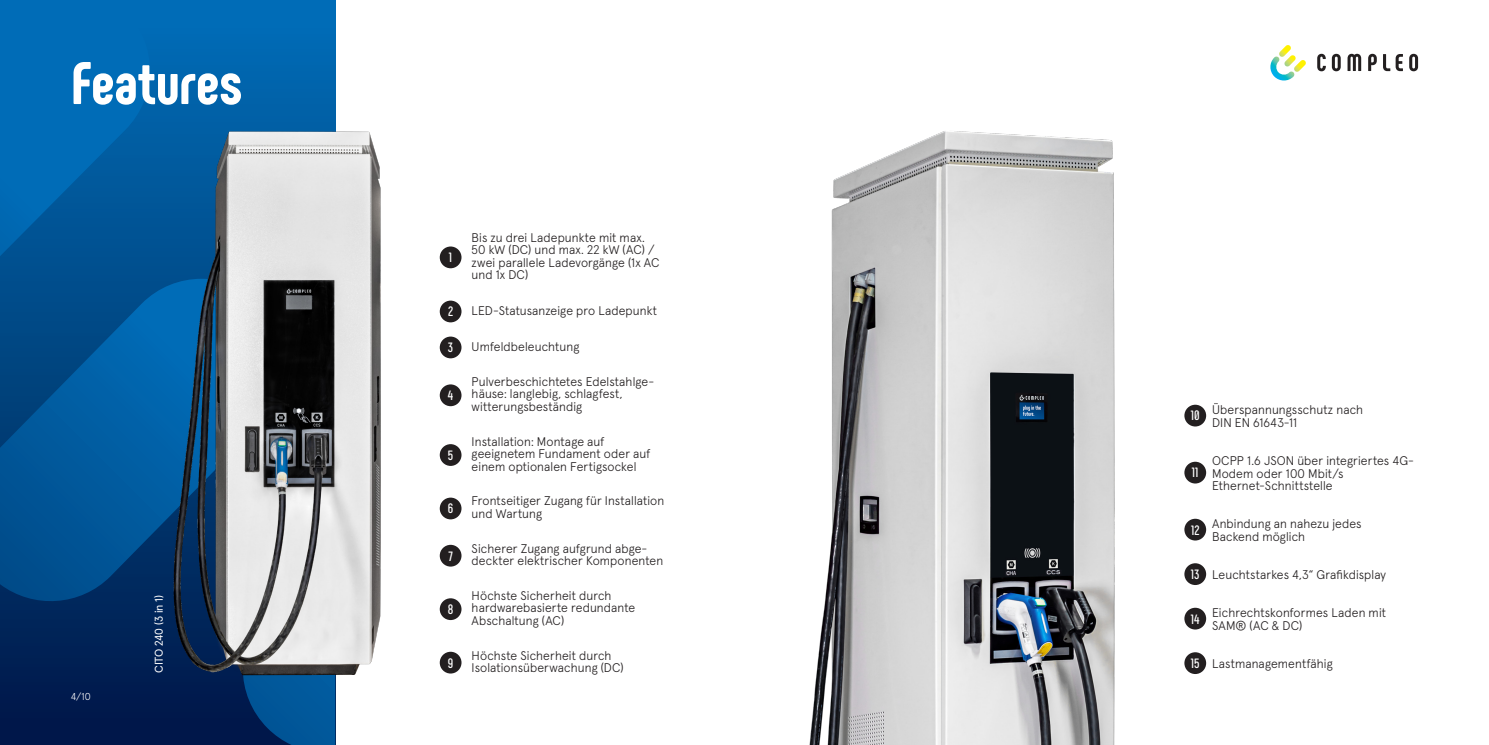
<style>
.page{position:relative;width:1489px;height:745px;background:#fff}
.page>*{position:absolute;margin:0;border:0;box-sizing:border-box;transform-origin:0 0}
.t1{font:800 60px "Phenomena";letter-spacing:-.005em;color:#fff}
.t2{font:700 13.5px "Phenomena";color:#fff}
.t3{font:300 12.5px/12.5px "Apercu Pro";letter-spacing:.01em;color:#231f20}
.t4{font:11.25px "Apercu Pro";letter-spacing:-.01em;color:#fff}
.Fliesstext_schwarz_8{font:300 10px "Apercu Pro";color:#fff}
</style>
<div class="page">
<svg style="left:1270px;top:45px;width:35px;height:36px"></svg>
<svg style="left:1317px;top:54px;width:100px;height:17px"></svg>
<svg style="left:0;top:0;width:335px;height:278px;background:#0063ab"></svg>
<div style="left:0;top:278px;width:154px;height:29px;background:#004d8b"></div>
<svg style="left:0;top:307px;width:234px;height:437px;background:#003e79"></svg>
<svg style="left:234px;top:678px;width:101px;height:66px;background:#004887"></svg>
<svg style="left:0;top:0;width:158px;height:256px;background:#0065ad"></svg>
<div style="left:440px;top:246px;width:21px;height:22px;background:#231f20;border-radius:50%"></div>
<div style="left:440px;top:300px;width:21px;height:22px;background:#231f20;border-radius:50%"></div>
<div style="left:440px;top:336px;width:21px;height:22px;background:#231f20;border-radius:50%"></div>
<div style="left:440px;top:384px;width:21px;height:22px;background:#231f20;border-radius:50%"></div>
<div style="left:440px;top:444px;width:21px;height:21px;background:#231f20;border-radius:50%"></div>
<div style="left:440px;top:497px;width:21px;height:22px;background:#231f20;border-radius:50%"></div>
<div style="left:440px;top:544px;width:21px;height:22px;background:#231f20;border-radius:50%"></div>
<div style="left:440px;top:598px;width:21px;height:21px;background:#231f20;border-radius:50%"></div>
<div style="left:440px;top:651px;width:21px;height:22px;background:#231f20;border-radius:50%"></div>
<img style="left:154px;top:130px;width:227px;height:548px">
<div style="left:1184px;top:404px;width:22px;height:22px;background:#231f20;border-radius:50%"></div>
<div style="left:1184px;top:461px;width:22px;height:22px;background:#231f20;border-radius:50%"></div>
<div style="left:1184px;top:518px;width:22px;height:22px;background:#231f20;border-radius:50%"></div>
<div style="left:1184px;top:563px;width:22px;height:21px;background:#231f20;border-radius:50%"></div>
<div style="left:1184px;top:607px;width:22px;height:22px;background:#231f20;border-radius:50%"></div>
<div style="left:1184px;top:651px;width:22px;height:22px;background:#231f20;border-radius:50%"></div>
<img style="left:809px;top:131px;width:306px;height:613px">
<p class="t1" style="left:71px;top:45px;width:173px">Features</p>
<p class="Fliesstext_schwarz_8" style="left:71px;top:688px;width:21px">4/10</p>
<p class="t4" style="left:150px;top:672px;width:80px;rotate:-90deg">CITO 240 (3 in 1)</p>
<p class="t2" style="left:449px;top:249px;width:5px">1</p>
<p class="t3" style="left:471px;top:230px;width:175px">Bis zu drei Ladepunkte mit max.</p>
<p class="t3" style="left:471px;top:242px;width:189px">50 kW (DC) und max. 22 kW (AC) / zwei parallele Ladevorgänge (1x AC und 1x DC)</p>
<p class="t2" style="left:448px;top:303px;width:7px">2</p>
<p class="t3" style="left:471px;top:303px;width:187px">LED-Statusanzeige pro Ladepunkt</p>
<p class="t2" style="left:448px;top:339px;width:7px">3</p>
<p class="t3" style="left:471px;top:339px;width:109px">Umfeldbeleuchtung</p>
<p class="t2" style="left:448px;top:387px;width:7px">4</p>
<p class="t3" style="left:471px;top:374px;width:184px">Pulverbeschichtetes Edelstahlge&shy;häuse: langlebig, schlagfest,</p>
<p class="t3" style="left:471px;top:399px;width:112px">witterungsbeständig</p>
<p class="t2" style="left:448px;top:446px;width:7px">5</p>
<p class="t3" style="left:471px;top:433px;width:134px">Installation: Montage auf</p>
<p class="t3" style="left:471px;top:446px;width:180px">geeignetem Fundament oder auf einem optionalen Fertigsockel</p>
<p class="t2" style="left:448px;top:500px;width:7px">6</p>
<p class="t3" style="left:471px;top:493px;width:194px">Frontseitiger Zugang für Installation und Wartung</p>
<p class="t2" style="left:448px;top:547px;width:6px">7</p>
<p class="t3" style="left:471px;top:540px;width:193px">Sicherer Zugang aufgrund abge&shy;deckter elektrischer Komponenten</p>
<p class="t2" style="left:448px;top:600px;width:7px">8</p>
<p class="t3" style="left:471px;top:587px;width:141px">Höchste Sicherheit durch</p>
<p class="t3" style="left:471px;top:600px;width:165px">hardwarebasierte redundante</p>
<p class="t3" style="left:471px;top:612px;width:94px">Abschaltung (AC)</p>
<p class="t2" style="left:448px;top:654px;width:7px">9</p>
<p class="t3" style="left:471px;top:647px;width:141px">Höchste Sicherheit durch</p>
<p class="t3" style="left:471px;top:660px;width:153px">Isolationsüberwachung (DC)</p>
<p class="t2" style="left:1190px;top:407px;width:10px">10</p>
<p class="t3" style="left:1211px;top:402px;width:153px">Überspannungsschutz nach</p>
<p class="t3" style="left:1211px;top:415px;width:86px">DIN EN 61643-11</p>
<p class="t2" style="left:1191px;top:464px;width:8px">11</p>
<p class="t3" style="left:1211px;top:453px;width:203px">OCPP 1.6 JSON über integriertes 4G-<br>Modem oder 100 Mbit/s</p>
<p class="t3" style="left:1211px;top:478px;width:122px">Ethernet-Schnittstelle</p>
<p class="t2" style="left:1190px;top:521px;width:10px">12</p>
<p class="t3" style="left:1211px;top:516px;width:151px">Anbindung an nahezu jedes</p>
<p class="t3" style="left:1211px;top:529px;width:95px">Backend möglich</p>
<p class="t2" style="left:1190px;top:565px;width:10px">13</p>
<p class="t3" style="left:1211px;top:567px;width:175px">Leuchtstarkes 4,3“ Grafikdisplay</p>
<p class="t2" style="left:1190px;top:610px;width:10px">14</p>
<p class="t3" style="left:1211px;top:605px;width:175px">Eichrechtskonformes Laden mit<br>SAM® (AC &amp; DC)</p>
<p class="t2" style="left:1190px;top:654px;width:10px">15</p>
<p class="t3" style="left:1211px;top:656px;width:122px">Lastmanagementfähig</p>
</div>
